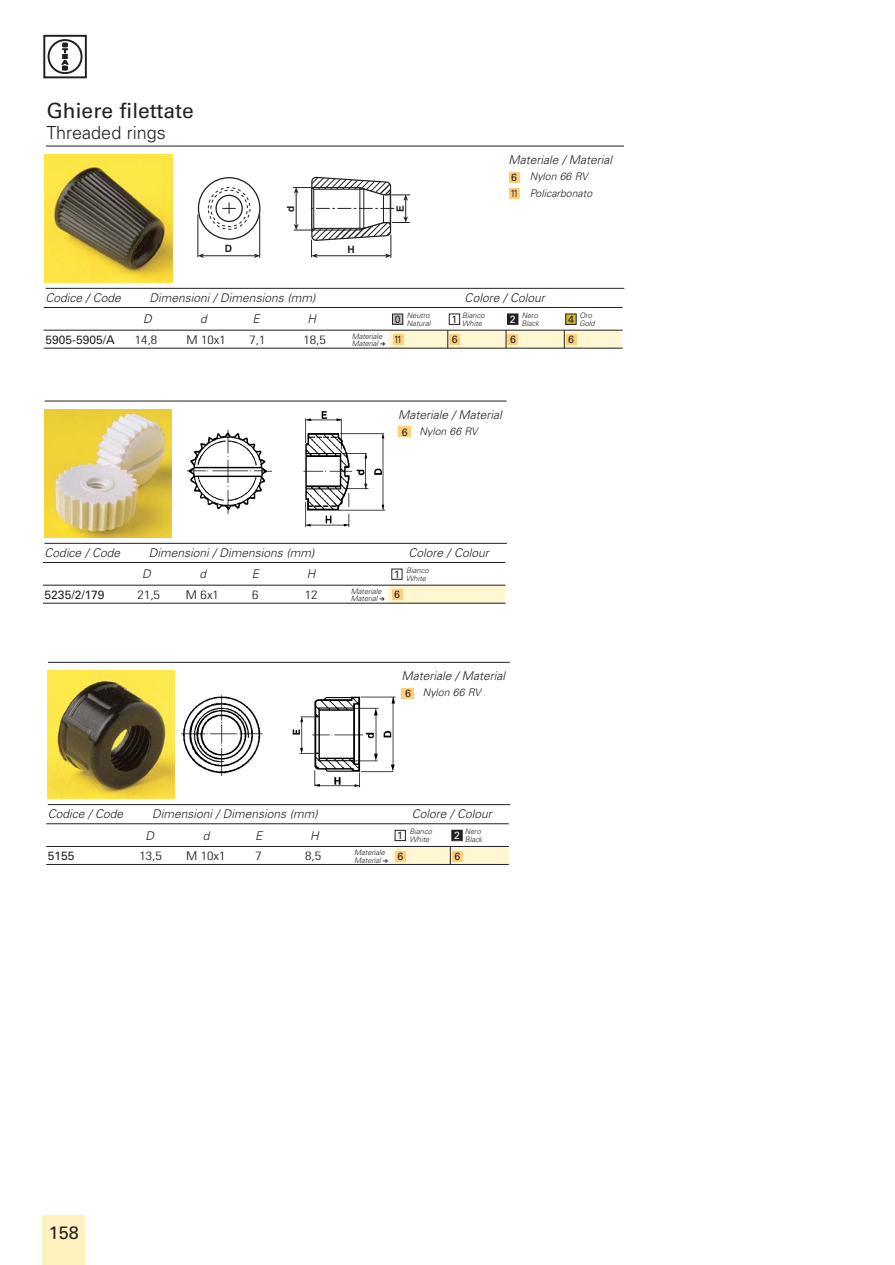
<style>
.page{position:relative;width:895px;height:1265px;background:#fff}
.page>*{position:absolute;margin:0;border:0;box-sizing:border-box;transform-origin:0 0}
.t1{font:21px "Univers";color:#231f20}
.t2{font:300 18px "Univers";color:#231f20}
.t3{font:18px "Univers";color:#231f20}
.t4{font:italic 300 12px "Univers";color:#231f20}
.t5{font:300 condensed 12px "Univers";color:#231f20;scale:1.2 1}
.t6{font:12px "Univers";color:#231f20}
.t7{font:italic 300 10.5px/16.5px "Univers";color:#231f20}
.t8{font:10.5px "Univers";color:#231f20}
.t9{font:10.5px "Univers";color:#fff}
.t10{font:10.5px "Univers";color:#231f20;scale:.7 1}
.t11{font:700 10.05px "Helvetica";color:#231f20}
.t12{font:italic 300 7.5px/7.5px "Univers";color:#231f20}
.s1{font-weight:400;font-style:normal}
</style>
<div class="page">
<div style="left:43px;top:1214px;width:42px;height:51px;background:#fff2be"></div>
<div style="left:48px;top:39px;width:35px;height:35px;border:2px solid #231f20;border-radius:50%"></div>
<div style="left:43px;top:35px;width:44px;height:43px;border:2px solid #231f20"></div>
<svg style="left:62px;top:43px;width:6px;height:27px"></svg>
<img style="left:47px;top:671px;width:128px;height:127px">
<hr style="left:48px;top:804px;width:462px;height:1px;background:#231f20">
<hr style="left:48px;top:662px;width:462px;height:1px;background:#231f20">
<img style="left:181px;top:695px;width:215px;height:93px">
<div style="left:392px;top:846px;width:117px;height:18px;background:#fff6d2"></div>
<hr style="left:46px;top:823px;width:463px;height:1px;background:#231f20">
<hr style="left:46px;top:846px;width:463px;height:1px;background:#231f20">
<hr style="left:46px;top:864px;width:463px;height:1px;background:#231f20">
<svg style="left:450px;top:847px;width:1px;height:17px"></svg>
<div style="left:395px;top:830px;width:11px;height:11px;border:1px solid #231f20"></div>
<div style="left:452px;top:830px;width:10px;height:10px;background:#231f20"></div>
<div style="left:451px;top:830px;width:11px;height:11px;border:1px solid #231f20"></div>
<div style="left:395px;top:850px;width:11px;height:11px;background:#ffce7b"></div>
<div style="left:452px;top:850px;width:11px;height:11px;background:#ffce7b"></div>
<div style="left:402px;top:688px;width:12px;height:10px;background:#ffce7b"></div>
<img style="left:44px;top:409px;width:128px;height:128px">
<hr style="left:45px;top:543px;width:462px;height:1px;background:#231f20">
<hr style="left:45px;top:401px;width:461px;height:1px;background:#231f20">
<img style="left:188px;top:411px;width:198px;height:116px">
<div style="left:388px;top:585px;width:117px;height:18px;background:#fff6d2"></div>
<hr style="left:43px;top:562px;width:462px;height:1px;background:#231f20">
<hr style="left:43px;top:585px;width:462px;height:1px;background:#231f20">
<hr style="left:43px;top:603px;width:462px;height:1px;background:#231f20">
<div style="left:392px;top:589px;width:11px;height:11px;background:#ffce7b"></div>
<div style="left:399px;top:426px;width:12px;height:11px;background:#ffce7b"></div>
<img style="left:45px;top:154px;width:127px;height:128px">
<hr style="left:46px;top:288px;width:578px;height:1px;background:#231f20">
<hr style="left:46px;top:146px;width:578px;height:1px;background:#231f20">
<hr style="left:202px;top:255px;width:53px;height:1px;background:#231f20">
<svg style="left:198px;top:253px;width:6px;height:5px"></svg>
<svg style="left:254px;top:253px;width:5px;height:5px"></svg>
<hr style="left:259px;top:214px;width:1px;height:44px;background:#231f20">
<hr style="left:198px;top:214px;width:1px;height:43px;background:#231f20">
<svg style="left:222px;top:202px;width:14px;height:12px"></svg>
<div style="left:208px;top:187px;width:42px;height:42px;border:1px dashed #231f20;border-radius:50%"></div>
<div style="left:198px;top:177px;width:62px;height:63px;border:1px solid #231f20;border-radius:50%"></div>
<div style="left:215px;top:195px;width:28px;height:27px;border:1px solid #231f20;border-radius:50%"></div>
<div style="left:211px;top:190px;width:37px;height:37px;border:1px dashed #231f20;border-radius:50%"></div>
<svg style="left:293px;top:176px;width:117px;height:82px"></svg>
<div style="left:389px;top:330px;width:233px;height:18px;background:#fff6d2"></div>
<hr style="left:44px;top:307px;width:579px;height:1px;background:#231f20">
<hr style="left:44px;top:330px;width:579px;height:1px;background:#231f20">
<hr style="left:44px;top:348px;width:579px;height:1px;background:#231f20">
<svg style="left:447px;top:330px;width:1px;height:18px"></svg>
<svg style="left:506px;top:330px;width:1px;height:18px"></svg>
<svg style="left:564px;top:330px;width:1px;height:18px"></svg>
<div style="left:392px;top:314px;width:11px;height:10px;background:#bbbdc0"></div>
<div style="left:392px;top:314px;width:11px;height:10px;border:1px solid #231f20"></div>
<div style="left:449px;top:314px;width:11px;height:10px;border:1px solid #231f20"></div>
<div style="left:508px;top:314px;width:10px;height:10px;background:#231f20"></div>
<div style="left:507px;top:314px;width:11px;height:10px;border:1px solid #231f20"></div>
<div style="left:566px;top:314px;width:10px;height:10px;background:#d5bc28"></div>
<div style="left:565px;top:314px;width:11px;height:10px;border:1px solid #231f20"></div>
<div style="left:449px;top:334px;width:11px;height:11px;background:#ffce7b"></div>
<div style="left:507px;top:334px;width:11px;height:11px;background:#ffce7b"></div>
<div style="left:566px;top:334px;width:11px;height:11px;background:#ffce7b"></div>
<div style="left:509px;top:188px;width:11px;height:10px;background:#ffce7b"></div>
<div style="left:509px;top:172px;width:10px;height:11px;background:#ffce7b"></div>
<div style="left:392px;top:334px;width:11px;height:11px;background:#ffce7b"></div>
<h1 class="t1" style="left:47px;top:103px;width:149px">Ghiere filettate</h1>
<h2 class="t2" style="left:47px;top:126px;width:121px">Threaded rings</h2>
<p class="t11" style="left:287px;top:212px;width:8px;rotate:-90deg">d</p>
<p class="t11" style="left:396px;top:212px;width:8px;rotate:-90deg">E</p>
<p class="t11" style="left:225px;top:245px;width:9px">D</p>
<p class="t11" style="left:347px;top:246px;width:9px">H</p>
<p class="t4" style="left:508px;top:155px;width:107px">Materiale / Material</p>
<p class="t7" style="left:511px;top:169px;width:85px;text-indent:19px">Ny lon 66 RV<br><span class="s1">11</span> Policarbonato</p>
<p class="t8" style="left:511px;top:173px;width:7px">6</p>
<p class="t4" style="left:45px;top:293px;width:79px">Codice / Code</p>
<p class="t4" style="left:150px;top:293px;width:170px">Dimensioni / Dimensions (mm)</p>
<p class="t4" style="left:465px;top:293px;width:84px">Colore / Colour</p>
<p class="t12" style="left:407px;top:312px;width:26px">Neutro</p>
<p class="t12" style="left:462px;top:312px;width:25px">Bianco</p>
<p class="t12" style="left:522px;top:312px;width:19px">Nero</p>
<p class="t12" style="left:579px;top:312px;width:15px">Oro</p>
<p class="t4" style="left:143px;top:314px;width:12px">D</p>
<p class="t4" style="left:200px;top:314px;width:10px">d</p>
<p class="t4" style="left:253px;top:314px;width:11px">E</p>
<p class="t4" style="left:307px;top:314px;width:12px">H</p>
<p class="t12" style="left:407px;top:320px;width:27px">Natural</p>
<p class="t12" style="left:462px;top:320px;width:23px">White</p>
<p class="t12" style="left:521px;top:320px;width:20px">Black</p>
<p class="t12" style="left:579px;top:320px;width:18px">Gold</p>
<p class="t6" style="left:45px;top:335px;width:71px">5905-5905/A</p>
<p class="t5" style="left:135px;top:335px;width:20px">14,8</p>
<p class="t5" style="left:186px;top:335px;width:34px">M 10x1</p>
<p class="t5" style="left:249px;top:335px;width:15px">7,1</p>
<p class="t5" style="left:303px;top:335px;width:20px">18,5</p>
<p class="t8" style="left:395px;top:315px;width:7px">0</p>
<p class="t8" style="left:451px;top:315px;width:7px">1</p>
<p class="t9" style="left:510px;top:315px;width:7px">2</p>
<p class="t8" style="left:568px;top:315px;width:7px">4</p>
<p class="t12" style="left:352px;top:333px;width:34px">Materiale<br>Material</p>
<p class="t8" style="left:452px;top:336px;width:7px">6</p>
<p class="t8" style="left:510px;top:336px;width:7px">6</p>
<p class="t8" style="left:568px;top:336px;width:7px">6</p>
<p class="t10" style="left:394px;top:336px;width:12px">11</p>
<p class="t4" style="left:398px;top:410px;width:107px">Materiale / Material</p>
<p class="t7" style="left:402px;top:424px;width:77px"><span class="s1">6</span> Nylon 66 RV</p>
<p class="t4" style="left:45px;top:548px;width:79px">Codice / Code</p>
<p class="t4" style="left:149px;top:548px;width:170px">Dimensioni / Dimensions (mm)</p>
<p class="t4" style="left:409px;top:548px;width:84px">Colore / Colour</p>
<p class="t12" style="left:406px;top:567px;width:25px">Bianco</p>
<p class="t4" style="left:142px;top:569px;width:12px">D</p>
<p class="t4" style="left:200px;top:569px;width:10px">d</p>
<p class="t4" style="left:252px;top:569px;width:11px">E</p>
<p class="t4" style="left:307px;top:569px;width:12px">H</p>
<p class="t12" style="left:406px;top:575px;width:23px">White</p>
<p class="t6" style="left:45px;top:590px;width:61px">5235/2/179</p>
<p class="t5" style="left:138px;top:590px;width:20px">21,5</p>
<p class="t5" style="left:186px;top:590px;width:29px">M 6x1</p>
<p class="t5" style="left:252px;top:590px;width:7px">6</p>
<p class="t5" style="left:305px;top:590px;width:12px">12</p>
<p class="t8" style="left:394px;top:570px;width:7px">1</p>
<p class="t12" style="left:351px;top:588px;width:34px">Materiale<br>Material</p>
<p class="t8" style="left:394px;top:591px;width:7px">6</p>
<p class="t4" style="left:401px;top:671px;width:107px">Materiale / Material</p>
<p class="t7" style="left:405px;top:685px;width:77px"><span class="s1">6</span> Nylon 66 RV</p>
<p class="t4" style="left:48px;top:809px;width:79px">Codice / Code</p>
<p class="t4" style="left:152px;top:809px;width:170px">Dimensioni / Dimensions (mm)</p>
<p class="t4" style="left:412px;top:809px;width:84px">Colore / Colour</p>
<p class="t12" style="left:409px;top:828px;width:25px">Bianco</p>
<p class="t12" style="left:465px;top:828px;width:19px">Nero</p>
<p class="t4" style="left:146px;top:831px;width:12px">D</p>
<p class="t4" style="left:203px;top:831px;width:10px">d</p>
<p class="t4" style="left:255px;top:831px;width:11px">E</p>
<p class="t4" style="left:310px;top:831px;width:12px">H</p>
<p class="t12" style="left:409px;top:836px;width:23px">White</p>
<p class="t12" style="left:465px;top:836px;width:20px">Black</p>
<p class="t6" style="left:48px;top:851px;width:28px">5155</p>
<p class="t5" style="left:139px;top:851px;width:20px">13,5</p>
<p class="t5" style="left:186px;top:851px;width:34px">M 10x1</p>
<p class="t5" style="left:256px;top:851px;width:7px">7</p>
<p class="t5" style="left:305px;top:851px;width:15px">8,5</p>
<p class="t8" style="left:397px;top:831px;width:7px">1</p>
<p class="t9" style="left:454px;top:831px;width:7px">2</p>
<p class="t12" style="left:354px;top:849px;width:34px">Materiale<br>Material</p>
<p class="t8" style="left:397px;top:852px;width:7px">6</p>
<p class="t8" style="left:454px;top:852px;width:7px">6</p>
<h2 class="t3" style="left:49px;top:1226px;width:32px">158</h2>
</div>
